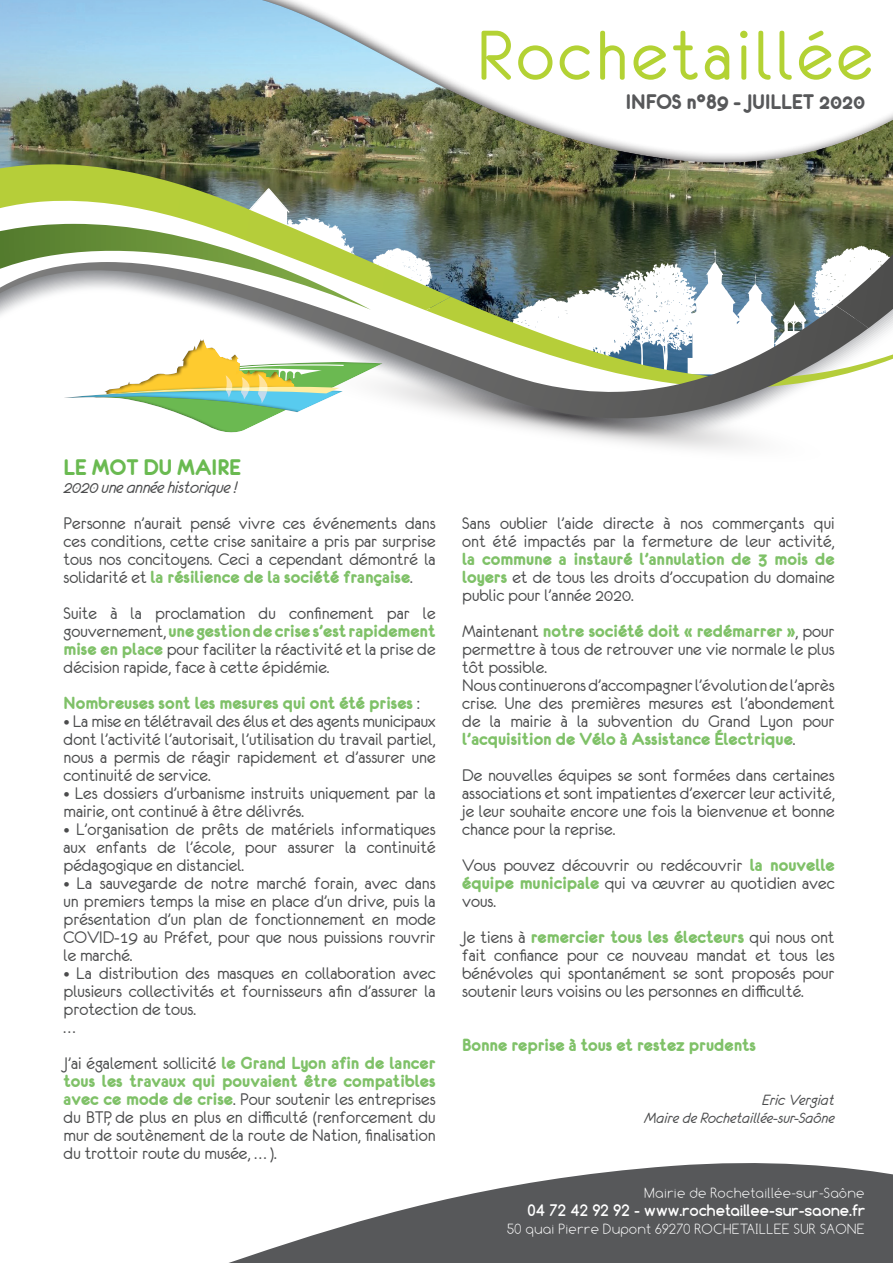
<style>
.page{position:relative;width:893px;height:1263px;background:#fff}
.page>*{position:absolute;margin:0;border:0;box-sizing:border-box;transform-origin:0 0}
.t1{font:78.45px "Eurofurenceregular";letter-spacing:.05em;color:#b3d234}
.t2{font:24px "Eurofurencebold";color:#6aba51}
.t3{font:22.5px "Eurofurencebold";color:#57585a}
.t4{font:18.75px/18px "Eurofurenceregular";color:#4b4c4d;text-align:justify}
.t5{font:18.75px/18px "Eurofurencebold";color:#7fc168}
.t6{font:18.75px "Eurofurenceitalic";letter-spacing:-.02em;color:#4b4c4d}
.t7{font:16.5px/18px "Eurofurenceitalic";color:#4b4c4d;text-align:right}
.t8{font:100 15px "Comfortaa";color:#fff}
.t9{font:700 15px "Comfortaa";color:#fff}
.s1{font-family:"Eurofurenceregular";color:#4b4c4d}
.s2{font-family:"Eurofurencebold";color:#7fc168}
.s3{font-family:"Helvetica";font-weight:300;font-size:12.75px}
</style>
<div class="page">
<svg style="left:229px;top:1163px;width:664px;height:100px;fill:#57585a"></svg>
<img style="left:0;top:0;width:893px;height:188px">
<svg style="left:605px;top:440px;width:149px;height:10px"></svg>
<svg style="left:556px;top:433px;width:194px;height:7px"></svg>
<svg style="left:0;top:164px;width:451px;height:24px;background:#7a853d"></svg>
<div style="left:145px;top:0;width:748px;height:163px;background:#231f20;opacity:.75"></div>
<img style="left:0;top:188px;width:893px;height:245px">
<h1 class="t1" style="left:477px;top:16px;width:397px">Rochetaillée</h1>
<p class="t3" style="left:626px;top:90px;width:241px">INFOS n°89 - JUILLET 2020</p>
<p class="t2" style="left:64px;top:455px;width:179px">LE MOT DU MAIRE</p>
<p class="t6" style="left:64px;top:478px;width:175px">2020 une année historique !</p>
<p class="t4" style="left:64px;top:514px;width:374px">Personne n’aurait pensé vivre ces événements dans ces conditions, cette crise sanitaire a pris par surprise tous nos concitoyens. Ceci a cependant démontré la</p>
<p class="t5" style="left:64px;top:568px;width:351px"><span class="s1">solidarité et</span> la résilience de la société française<span class="s1">.</span></p>
<p class="t4" style="left:64px;top:604px;width:374px">Suite à la proclamation du confinement par le</p>
<p class="t5" style="left:64px;top:622px;width:373px"><span class="s1">gouvernement,</span> une gestion de crise s’est rapidement</p>
<p class="t4" style="left:64px;top:640px;width:373px"><span class="s2">mise en place</span> pour faciliter la réactivité et la prise de décision rapide, face à cette épidémie.</p>
<p class="t5" style="left:64px;top:694px;width:358px">Nombreuses sont les mesures qui ont été prises <span class="s1">:</span></p>
<p class="t4" style="left:64px;top:712px;width:374px"><span class="s3">•</span> La mise en télétravail des élus et des agents municipaux dont l’activité l’autorisait, l’utilisation du travail partiel, nous a permis de réagir rapidement et d’assurer une continuité de service.</p>
<p class="t4" style="left:64px;top:784px;width:374px"><span class="s3">•</span> Les dossiers d’urbanisme instruits uniquement par la mairie, ont continué à être délivrés.</p>
<p class="t4" style="left:64px;top:820px;width:374px"><span class="s3">•</span> L’organisation de prêts de matériels informatiques aux enfants de l’école, pour assurer la continuité pédagogique en distanciel.</p>
<p class="t4" style="left:64px;top:874px;width:374px"><span class="s3">•</span> La sauvegarde de notre marché forain, avec dans un premiers temps la mise en place d’un drive, puis la présentation d’un plan de fonctionnement en mode COVID-19 au Préfet, pour que nous puissions rouvrir le marché.</p>
<p class="t4" style="left:64px;top:964px;width:374px;text-align:left"><span class="s3">•</span> La distribution des masques en collaboration avec plusieurs collectivités et fournisseurs afin d’assurer la protection de tous.<br>…</p>
<p class="t5" style="left:64px;top:1054px;width:373px"><span class="s1">J’ai également sollicité</span> le Grand Lyon afin de lancer tous les travaux qui pouvaient être compatibles</p>
<p class="t4" style="left:64px;top:1090px;width:374px"><span class="s2">avec ce mode de crise</span>. Pour soutenir les entreprises du BTP, de plus en plus en difficulté (renforcement du mur de soutènement de la route de Nation, finalisation du trottoir route du musée, … ).</p>
<p class="t4" style="left:462px;top:514px;width:374px">Sans oublier l’aide directe à nos commerçants qui ont été impactés par la fermeture de leur activité,</p>
<p class="t5" style="left:462px;top:550px;width:374px">la commune a instauré l’annulation de 3 mois de</p>
<p class="t4" style="left:462px;top:568px;width:374px"><span class="s2">loyers</span> et de tous les droits d’occupation du domaine public pour l’année 2020.</p>
<p class="t5" style="left:462px;top:622px;width:374px"><span class="s1">Maintenant</span> notre société doit « redémarrer »<span class="s1">, pour</span></p>
<p class="t4" style="left:462px;top:640px;width:374px;text-align:left">permettre à tous de retrouver une vie normale le plus tôt possible.<br>Nous continuerons d’accompagner l’évolution de l’après crise. Une des premières mesures est l’abondement de la mairie à la subvention du Grand Lyon pour</p>
<p class="t5" style="left:462px;top:730px;width:335px">l’acquisition de Vélo à Assistance Électrique<span class="s1">.</span></p>
<p class="t4" style="left:462px;top:766px;width:374px">De nouvelles équipes se sont formées dans certaines associations et sont impatientes d’exercer leur activité, je leur souhaite encore une fois la bienvenue et bonne chance pour la reprise.</p>
<p class="t4" style="left:462px;top:856px;width:374px">Vous pouvez découvrir ou redécouvrir <span class="s2">la nouvelle équipe municipale</span> qui va œuvrer au quotidien avec vous.</p>
<p class="t5" style="left:462px;top:928px;width:374px"><span class="s1">Je tiens à</span> remercier tous les électeurs <span class="s1">qui nous ont</span></p>
<p class="t4" style="left:462px;top:946px;width:374px">fait confiance pour ce nouveau mandat et tous les bénévoles qui spontanément se sont proposés pour soutenir leurs voisins ou les personnes en difficulté.</p>
<p class="t5" style="left:462px;top:1036px;width:295px">Bonne reprise à tous et restez prudents</p>
<p class="t7" style="left:644px;top:1091px;width:192px">Eric Vergiat<br>Maire de Rochetaillée-sur-Saône</p>
<p class="t8" style="left:645px;top:1184px;width:222px">Mairie de Rochetaillée-sur-Saône</p>
<p class="t9" style="left:528px;top:1200px;width:339px">04 72 42 92 92 - www.rochetaillee-sur-saone.fr</p>
<p class="t8" style="left:507px;top:1220px;width:359px">50 quai Pierre Dupont 69270 ROCHETAILLEE SUR SAONE</p>
</div>
